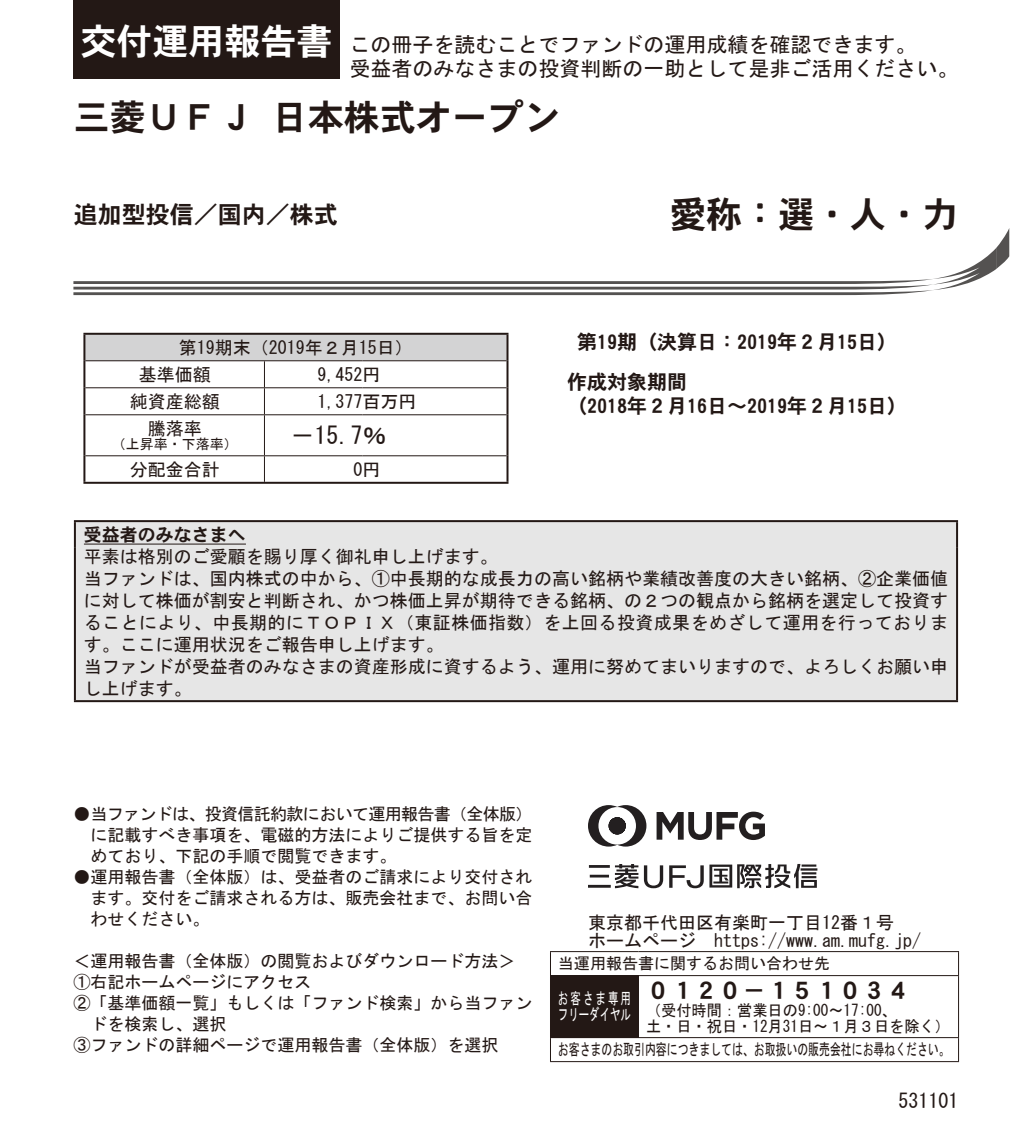
<style>
.page{position:relative;width:1032px;height:1134px;background:#fff}
.page>*{position:absolute;margin:0;border:0;box-sizing:border-box;transform-origin:0 0}
.t1{font:36px "DFHS Gothic W7 WIN RKSJ H";color:#231815}
.t2{font:24px "DFHS Gothic W7 WIN RKSJ H";color:#231815}
.t3{font:24px "MS Gothic";color:#231815}
.t4{font:21px/24px "MS Gothic";color:#231815}
.t5{font:20px/40px "DFHS Gothic W7 WIN RKSJ H";color:#231815}
.t6{font:20px "MS Gothic";color:#231815}
.t7{font:18px/22px "MS Gothic";color:#231815}
.t8{font:18px "DFHS Gothic W7 WIN RKSJ H";color:#231815}
.t9{font:17px/21px "MS Gothic";color:#231815;text-align:justify}
.t10{font:16px/16px "MS Gothic";color:#231815;scale:.95 1}
.t11{font:16px "MS Gothic";color:#231815;scale:.68 1}
.t12{font:16px "MS Gothic";color:#231815}
.t13{font:16px/16px "MS Gothic";letter-spacing:.005em;color:#fff;scale:.65 1}
.t14{font:14px "MS Gothic";color:#231815}
.s1{font-family:"DFHS Gothic W7 WIN RKSJ H";font-size:36px;color:#fff}
</style>
<div class="page">
<div style="left:73px;top:0;width:266px;height:79px;background:#231815"></div>
<svg style="left:656px;top:812px;width:109px;height:28px"></svg>
<svg style="left:588px;top:805px;width:58px;height:41px"></svg>
<svg style="left:644px;top:865px;width:19px;height:23px"></svg>
<svg style="left:590px;top:875px;width:19px;height:2px"></svg>
<hr style="left:588px;top:885px;width:23px;height:3px;background:#231f20">
<hr style="left:589px;top:865px;width:21px;height:3px;background:#231f20">
<svg style="left:615px;top:864px;width:23px;height:24px"></svg>
<svg style="left:669px;top:864px;width:148px;height:24px"></svg>
<div style="left:550px;top:975px;width:88px;height:62px;background:#231815"></div>
<hr style="left:638px;top:976px;width:1px;height:61px;background:#231815">
<hr style="left:550px;top:1037px;width:409px;height:1px;background:#231815">
<hr style="left:550px;top:951px;width:88px;height:1px;background:#231815">
<svg style="left:550px;top:952px;width:1px;height:23px"></svg>
<hr style="left:638px;top:951px;width:321px;height:1px;background:#231815">
<svg style="left:958px;top:952px;width:1px;height:23px"></svg>
<hr style="left:638px;top:975px;width:321px;height:1px;background:#231815">
<hr style="left:958px;top:976px;width:1px;height:61px;background:#231815">
<svg style="left:550px;top:1038px;width:1px;height:23px"></svg>
<svg style="left:958px;top:1038px;width:1px;height:23px"></svg>
<hr style="left:550px;top:1061px;width:409px;height:1px;background:#231815">
<svg style="left:73px;top:229px;width:936px;height:66px"></svg>
<div style="left:76px;top:522px;width:880px;height:178px;background:#e6e6e6"></div>
<hr style="left:74px;top:520px;width:884px;height:2px;background:#231815">
<hr style="left:74px;top:522px;width:2px;height:25px;background:#231815">
<hr style="left:956px;top:522px;width:2px;height:25px;background:#231815">
<hr style="left:74px;top:547px;width:2px;height:153px;background:#231815">
<hr style="left:956px;top:547px;width:2px;height:153px;background:#231815">
<hr style="left:74px;top:700px;width:884px;height:2px;background:#231815">
<hr style="left:84px;top:544px;width:162px;height:1px;background:#231815">
<div style="left:84px;top:334px;width:423px;height:27px;background:#d3d3d4"></div>
<hr style="left:85px;top:360px;width:277px;height:1px;background:#231815">
<hr style="left:362px;top:360px;width:144px;height:1px;background:#231815">
<hr style="left:85px;top:387px;width:277px;height:1px;background:#231815">
<hr style="left:85px;top:414px;width:277px;height:1px;background:#231815">
<hr style="left:85px;top:455px;width:277px;height:1px;background:#231815">
<svg style="left:264px;top:361px;width:242px;height:121px"></svg>
<hr style="left:362px;top:455px;width:144px;height:1px;background:#231815">
<hr style="left:83px;top:335px;width:2px;height:26px;background:#231815">
<hr style="left:506px;top:335px;width:2px;height:26px;background:#231815">
<hr style="left:83px;top:456px;width:2px;height:26px;background:#231815">
<hr style="left:506px;top:456px;width:2px;height:26px;background:#231815">
<hr style="left:83px;top:482px;width:425px;height:2px;background:#231815">
<hr style="left:83px;top:333px;width:425px;height:2px;background:#231815">
<hr style="left:83px;top:361px;width:2px;height:27px;background:#231815">
<hr style="left:506px;top:361px;width:2px;height:27px;background:#231815">
<hr style="left:83px;top:388px;width:2px;height:27px;background:#231815">
<hr style="left:506px;top:388px;width:2px;height:27px;background:#231815">
<hr style="left:83px;top:415px;width:2px;height:41px;background:#231815">
<hr style="left:506px;top:415px;width:2px;height:41px;background:#231815">
<p class="t4" style="left:349px;top:32px;width:610px;text-indent:-269px"><span class="s1">交付運用報告書</span> この冊子を読むことでファンドの運用成績を確認できます。<br>受益者のみなさまの投資判断の一助として是非ご活用ください。</p>
<h1 class="t1" style="left:74px;top:99px;width:487px">三菱ＵＦＪ 日本株式オープン</h1>
<h2 class="t2" style="left:74px;top:202px;width:265px">追加型投信／国内／株式</h2>
<h1 class="t1" style="left:670px;top:196px;width:289px">愛称：選・人・力</h1>
<p class="t7" style="left:139px;top:334px;width:276px;line-height:26.8px;text-indent:40px">第19期末（2019年２月15日）基準価額</p>
<p class="t7" style="left:317px;top:363px;width:64px">9,452円</p>
<p class="t7" style="left:130px;top:390px;width:91px">純資産総額</p>
<p class="t7" style="left:317px;top:390px;width:100px">1,377百万円</p>
<p class="t7" style="left:148px;top:417px;width:55px">騰落率</p>
<p class="t14" style="left:112px;top:437px;width:127px">（上昇率・下落率）</p>
<h2 class="t3" style="left:290px;top:423px;width:97px">－15.7％</h2>
<p class="t7" style="left:130px;top:458px;width:91px">分配金合計</p>
<p class="t7" style="left:353px;top:458px;width:28px">0円</p>
<p class="t5" style="left:567px;top:322px;width:331px;text-indent:10px">第19期（決算日：2019年２月15日）作成対象期間</p>
<p class="t5" style="left:567px;top:386px;width:341px">（2018年２月16日～2019年２月15日）</p>
<p class="t8" style="left:84px;top:526px;width:164px">受益者のみなさまへ</p>
<p class="t7" style="left:84px;top:545px;width:865px">平素は格別のご愛顧を賜り厚く御礼申し上げます。<br>当ファンドは、国内株式の中から、①中長期的な成長力の高い銘柄や業績改善度の大きい銘柄、②企業価値に対して株価が割安と判断され、かつ株価上昇が期待できる銘柄、の２つの観点から銘柄を選定して投資することにより、中長期的にＴＯＰＩＸ（東証株価指数）を上回る投資成果をめざして運用を行っております。ここに運用状況をご報告申し上げます。<br>当ファンドが受益者のみなさまの資産形成に資するよう、運用に努めてまいりますので、よろしくお願い申し上げます。</p>
<p class="t9" style="left:90px;top:803px;width:444px;text-indent:-17px">●当ファンドは、投資信託約款において運用報告書（全体版）に記載すべき事項を、電磁的方法によりご提供する旨を定めており、下記の手順で閲覧できます。</p>
<p class="t9" style="left:90px;top:866px;width:443px;text-indent:-17px">●運用報告書（全体版）は、受益者のご請求により交付されます。交付をご請求される方は、販売会社まで、お問い合わせください。</p>
<p class="t9" style="left:73px;top:950px;width:443px">＜運用報告書（全体版）の閲覧およびダウンロード方法＞</p>
<p class="t9" style="left:73px;top:971px;width:239px">①右記ホームページにアクセス</p>
<p class="t9" style="left:73px;top:992px;width:460px">②「基準価額一覧」もしくは「ファンド検索」から当ファン</p>
<p class="t9" style="left:90px;top:1013px;width:137px">ドを検索し、選択</p>
<p class="t9" style="left:73px;top:1034px;width:426px">③ファンドの詳細ページで運用報告書（全体版）を選択</p>
<p class="t7" style="left:588px;top:913px;width:334px;line-height:18px">東京都千代田区有楽町一丁目12番１号<br>ホームページ　https://www.am.mufg.jp/</p>
<p class="t12" style="left:558px;top:955px;width:273px">当運用報告書に関するお問い合わせ先</p>
<p class="t13" style="left:558px;top:990px;width:114px">お客さま専用フリーダイヤル</p>
<h2 class="t2" style="left:646px;top:978px;width:265px">０１２０－１５１０３４</h2>
<p class="t10" style="left:646px;top:1002px;width:321px">（受付時間：営業日の9:00～17:00、<br>土・日・祝日・12月31日～１月３日を除く）</p>
<p class="t11" style="left:558px;top:1041px;width:577px">お客さまのお取引内容につきましては、お取扱いの販売会社にお尋ねください。</p>
<p class="t6" style="left:898px;top:1091px;width:61px">531101</p>
</div>
